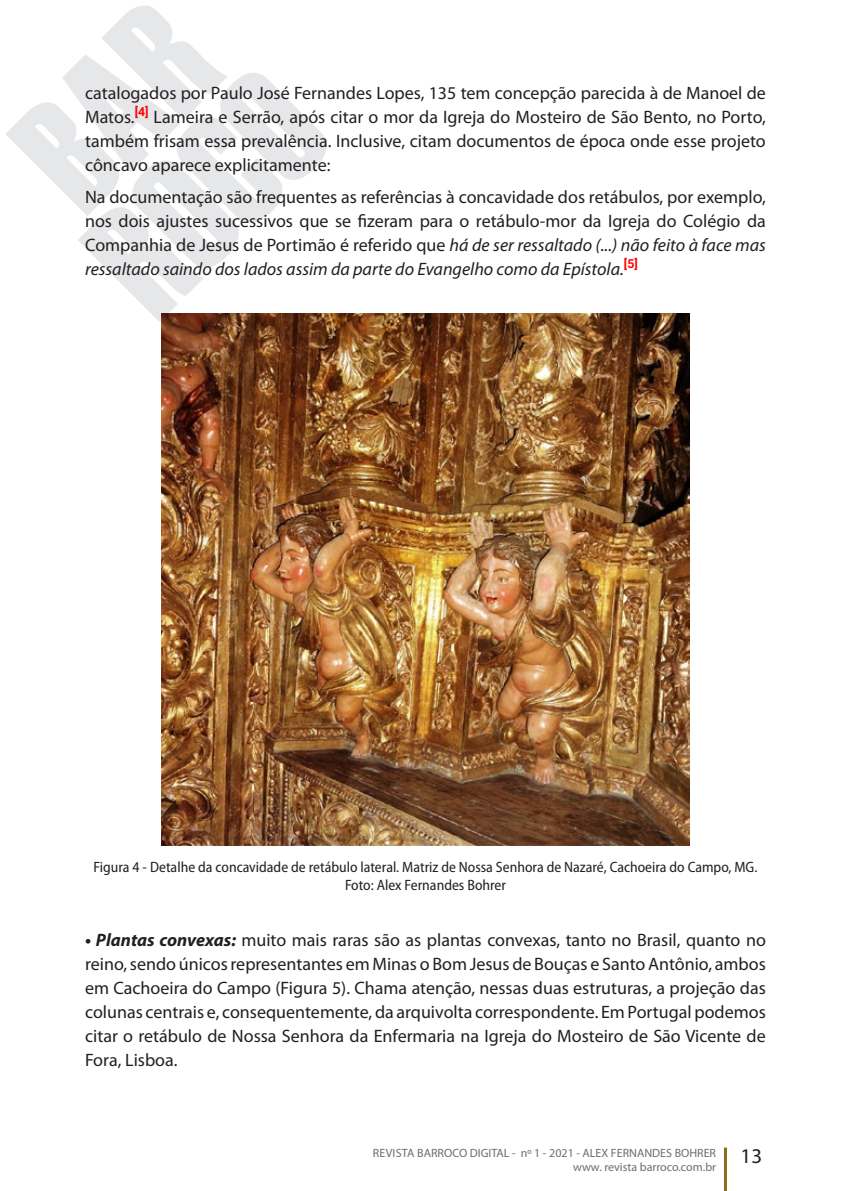
<style>
.page{position:relative;width:851px;height:1191px;background:#fff}
.page>*{position:absolute;margin:0;border:0;box-sizing:border-box;transform-origin:0 0}
.t1{font:21px "Myriad Pro";color:#231f20}
.t2{font:18px/24px "Myriad Pro";color:#231f20;text-align:justify}
.t3{font:semi-condensed 15px/18px "Myriad Pro";color:#231f20;text-align:center}
.t4{font:12px/14.4px "Myriad Pro";color:#6c6d70;text-align:right}
.s1{font-style:italic}
.s2{font-weight:700;font-style:italic}
</style>
<div class="page">
<hr style="left:723px;top:1147px;width:3px;height:44px;background:#8a6c1b">
<svg style="left:6px;top:6px;width:320px;height:316px"></svg>
<img style="left:162px;top:313px;width:527px;height:532px">
<p class="t2" style="left:85px;top:80px;width:682px">catalogados por Paulo José Fernandes Lopes, 135 tem concepção parecida à de Manoel de Matos.<sup>[4]</sup> Lameira e Serrão, após citar o mor da Igreja do Mosteiro de São Bento, no Porto, também frisam essa prevalência. Inclusive, citam documentos de época onde esse projeto côncavo aparece explicitamente:</p>
<p class="t2" style="left:85px;top:185px;width:682px">Na documentação são frequentes as referências à concavidade dos retábulos, por exemplo, nos dois ajustes sucessivos que se fizeram para o retábulo-mor da Igreja do Colégio da Companhia de Jesus de Portimão é referido que <span class="s1">há de ser ressaltado (...) não feito à face mas ressaltado saindo dos lados assim da parte do Evangelho como da Epístola.</span><sup>[5]</sup></p>
<p class="t3" style="left:93px;top:857px;width:665px">Figura 4 - Detalhe da concavidade de retábulo lateral. Matriz de Nossa Senhora de Nazaré, Cachoeira do Campo, MG.<br>Foto: Alex Fernandes Bohrer</p>
<p class="t2" style="left:85px;top:927px;width:682px"><span class="s2">• Plantas convexas:</span> muito mais raras são as plantas convexas, tanto no Brasil, quanto no reino, sendo únicos representantes em Minas o Bom Jesus de Bouças e Santo Antônio, ambos em Cachoeira do Campo (Figura 5). Chama atenção, nessas duas estruturas, a projeção das colunas centrais e, consequentemente, da arquivolta correspondente. Em Portugal podemos citar o retábulo de Nossa Senhora da Enfermaria na Igreja do Mosteiro de São Vicente de Fora, Lisboa.</p>
<p class="t4" style="left:372px;top:1145px;width:345px">REVISTA BARROCO DIGITAL - nº 1 - 2021 - ALEX FERNANDES BOHRER www. revista barroco.com.br</p>
<p class="t1" style="left:740px;top:1143px;width:23px">13</p>
</div>
